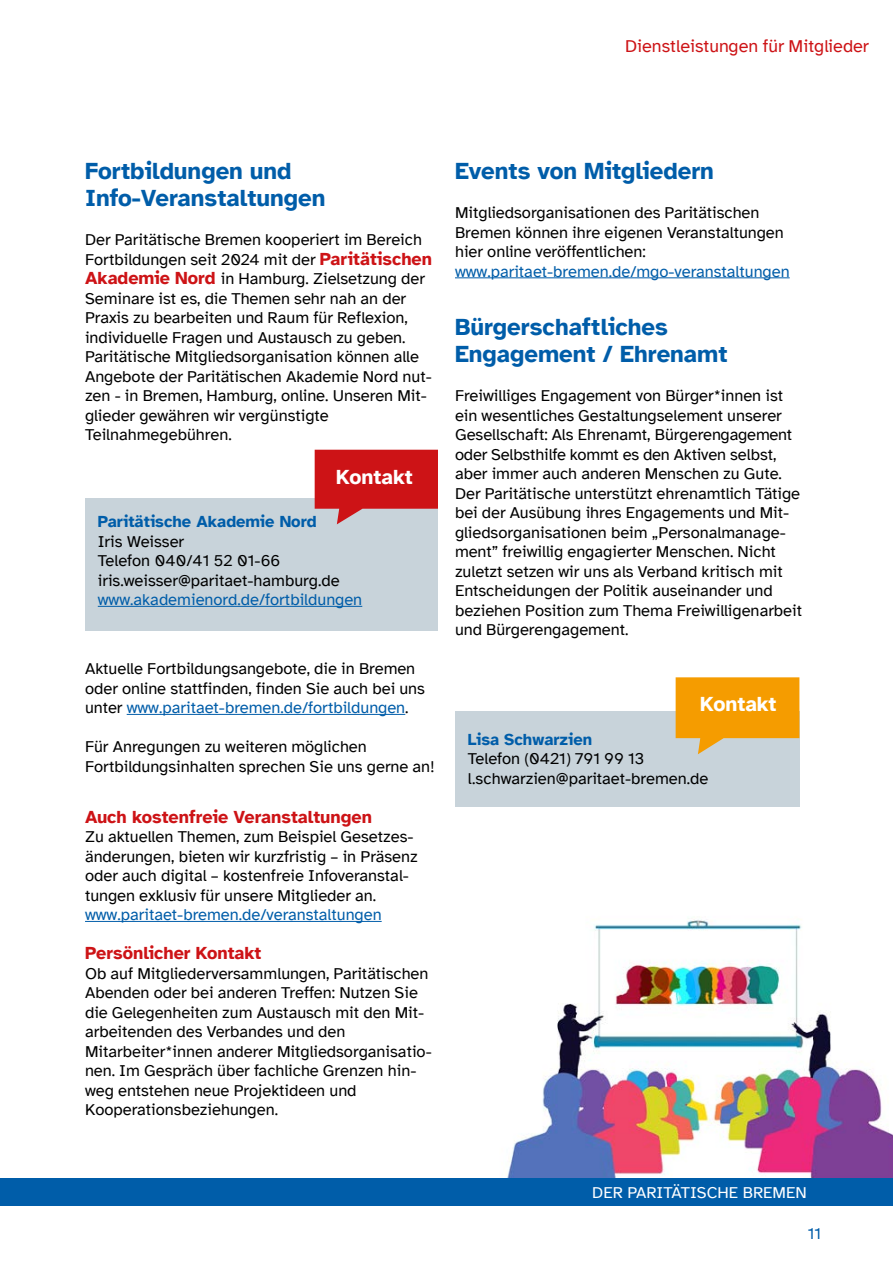
<style>
.page{position:relative;width:893px;height:1263px;background:#fff}
.page>*{position:absolute;margin:0;border:0;box-sizing:border-box;transform-origin:0 0}
.t1{font:700 24px/27px "Atkinson Hyperlegible";color:#005da9}
.t2{font:700 21px "Atkinson Hyperlegible";color:#fff}
.t3{font:700 18px "Atkinson Hyperlegible";color:#cd1316}
.t4{font:18px "Atkinson Hyperlegible";color:#cd1316}
.t5{font:16.5px/19.5px "Atkinson Hyperlegible";color:#000}
.t6{font:16.5px "Atkinson Hyperlegible";color:#005da9}
.t7{font:700 16.5px "Atkinson Hyperlegible";color:#005da9}
.t8{font:16.5px "Atkinson Hyperlegible";color:#fff}
.s1{font-weight:700;font-size:18px;color:#cd1316}
.s2{color:#005da9}
</style>
<div class="page">
<div style="left:0;top:1178px;width:893px;height:27px;background:#005da9"></div>
<img style="left:507px;top:919px;width:386px;height:259px">
<hr style="left:127px;top:714px;width:278px;height:1px;background:#005da9">
<hr style="left:85px;top:921px;width:297px;height:1px;background:#005da9">
<hr style="left:455px;top:277px;width:335px;height:1px;background:#005da9">
<div style="left:85px;top:499px;width:353px;height:132px;background:#c8d3da"></div>
<hr style="left:98px;top:606px;width:264px;height:1px;background:#005da9">
<svg style="left:315px;top:450px;width:123px;height:74px"></svg>
<div style="left:455px;top:712px;width:344px;height:95px;background:#c8d3da"></div>
<svg style="left:676px;top:677px;width:123px;height:77px"></svg>
<p class="t4" style="left:625px;top:36px;width:245px">Dienstleistungen für Mitglieder</p>
<h1 class="t1" style="left:85px;top:157px;width:242px">Fortbildungen und<br>Info-Veranstaltungen</h1>
<p class="t5" style="left:85px;top:230px;width:349px">Der Paritätische Bremen kooperiert im Bereich Fortbildungen seit 2024 mit der <span class="s1">Paritätischen Akademie Nord</span> in Hamburg. Zielsetzung der Seminare ist es, die Themen sehr nah an der Praxis zu bearbeiten und Raum für Reflexion, individuelle Fragen und Austausch zu geben.<br>Paritätische Mitgliedsorganisation können alle Angebote der Paritätischen Akademie Nord nut&shy;zen - in Bremen, Hamburg, online. Unseren Mit&shy;glieder gewähren wir vergünstigte Teilnahmegebühren.</p>
<p class="t2" style="left:336px;top:464px;width:78px">Kontakt</p>
<p class="t7" style="left:98px;top:512px;width:220px">Paritätische Akademie Nord</p>
<p class="t5" style="left:98px;top:531px;width:243px">Iris Weisser<br>Telefon 040/41 52 01-66 iris.weisser@paritaet-hamburg.de</p>
<p class="t6" style="left:98px;top:590px;width:266px">www.akademienord.de/fortbildungen</p>
<p class="t5" style="left:85px;top:659px;width:341px">Aktuelle Fortbildungsangebote, die in Bremen oder online stattfinden, finden Sie auch bei uns unter <span class="s2">www.paritaet-bremen.de/fortbildungen</span>.</p>
<p class="t5" style="left:85px;top:737px;width:351px">Für Anregungen zu weiteren möglichen<br>Fortbildungsinhalten sprechen Sie uns gerne an!</p>
<p class="t3" style="left:85px;top:806px;width:289px">Auch kostenfreie Veranstaltungen</p>
<p class="t5" style="left:85px;top:827px;width:334px">Zu aktuellen Themen, zum Beispiel Gesetzes&shy;änderungen, bieten wir kurzfristig – in Präsenz oder auch digital – kostenfreie Infoveranstal&shy;tungen exklusiv für unsere Mitglieder an.</p>
<p class="t6" style="left:85px;top:905px;width:298px">www.paritaet-bremen.de/veranstaltungen</p>
<p class="t3" style="left:85px;top:942px;width:178px">Persönlicher Kontakt</p>
<p class="t5" style="left:85px;top:964px;width:348px">Ob auf Mitgliederversammlungen, Paritätischen Abenden oder bei anderen Treffen: Nutzen Sie die Gelegenheiten zum Austausch mit den Mit&shy;arbeitenden des Verbandes und den Mitarbeiter*innen anderer Mitgliedsorganisatio&shy;nen. Im Gespräch über fachliche Grenzen hin&shy;weg entstehen neue Projektideen und Kooperationsbeziehungen.</p>
<h1 class="t1" style="left:455px;top:157px;width:260px">Events von Mitgliedern</h1>
<p class="t5" style="left:455px;top:203px;width:330px">Mitgliedsorganisationen des Paritätischen<br>Bremen können ihre eigenen Veranstaltungen hier online veröffentlichen:</p>
<p class="t6" style="left:455px;top:262px;width:336px">www.paritaet-bremen.de/mgo-veranstaltungen</p>
<h1 class="t1" style="left:455px;top:313px;width:274px">Bürgerschaftliches<br>Engagement / Ehrenamt</h1>
<p class="t5" style="left:455px;top:386px;width:349px">Freiwilliges Engagement von Bürger*innen ist ein wesentliches Gestaltungselement unserer Gesellschaft: Als Ehrenamt, Bürgerengagement oder Selbsthilfe kommt es den Aktiven selbst, aber immer auch anderen Menschen zu Gute.<br>Der Paritätische unterstützt ehrenamtlich Tätige bei der Ausübung ihres Engagements und Mit&shy;gliedsorganisationen beim „Personalmanage&shy;ment” freiwillig engagierter Menschen. Nicht zuletzt setzen wir uns als Verband kritisch mit Entscheidungen der Politik auseinander und beziehen Position zum Thema Freiwilligenarbeit und Bürgerengagement.</p>
<p class="t2" style="left:700px;top:692px;width:78px">Kontakt</p>
<p class="t7" style="left:468px;top:729px;width:126px">Lisa Schwarzien</p>
<p class="t5" style="left:468px;top:749px;width:242px">Telefon (0421) 791 99 13 l.schwarzien@paritaet-bremen.de</p>
<p class="t8" style="left:592px;top:1183px;width:216px">DER PARITÄTISCHE BREMEN</p>
<p class="t6" style="left:808px;top:1224px;width:15px">11</p>
</div>
